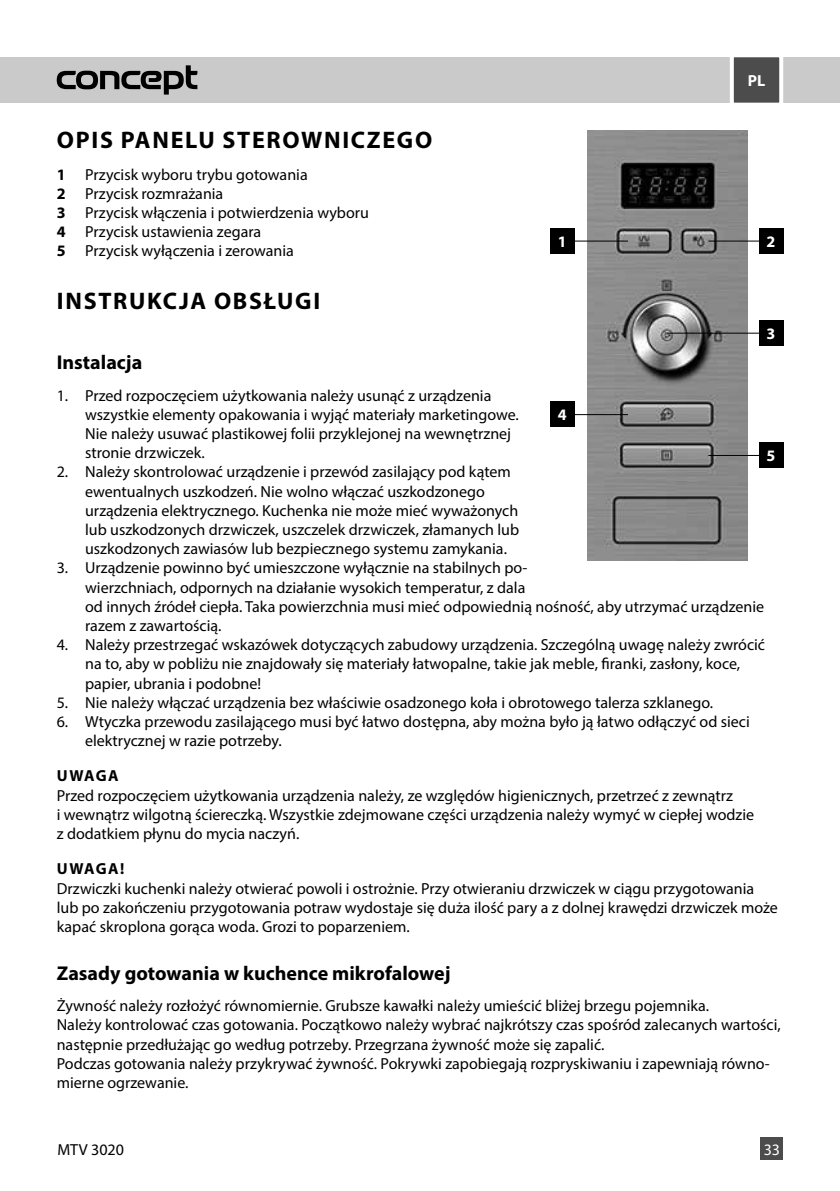
<style>
.page{position:relative;width:840px;height:1191px;background:#fff}
.page>*{position:absolute;margin:0;border:0;box-sizing:border-box;transform-origin:0 0}
.t1{font:700 24px "Myriad Pro";letter-spacing:.07em;color:#000}
.t2{font:700 20px "Myriad Pro";color:#000}
.t3{font:16px/19.2px "Myriad Pro";color:#000}
.t4{font:700 16px "Myriad Pro";letter-spacing:.08em;color:#000}
.t5{font:700 16px "Myriad Pro";color:#fff}
.t6{font:16px "Myriad Pro";color:#fff}
.s1{font-weight:700}
</style>
<div class="page">
<img style="left:586px;top:130px;width:161px;height:430px">
<div style="left:758px;top:228px;width:24px;height:25px;background:#000"></div>
<div style="left:758px;top:442px;width:24px;height:25px;background:#000"></div>
<div style="left:550px;top:228px;width:24px;height:25px;background:#000"></div>
<div style="left:550px;top:401px;width:24px;height:26px;background:#000"></div>
<div style="left:758px;top:320px;width:24px;height:25px;background:#000"></div>
<hr style="left:708px;top:240px;width:53px;height:1px;background:#000">
<hr style="left:708px;top:455px;width:53px;height:1px;background:#000">
<hr style="left:574px;top:240px;width:53px;height:1px;background:#000">
<hr style="left:574px;top:414px;width:53px;height:1px;background:#000">
<hr style="left:666px;top:333px;width:95px;height:1px;background:#000">
<div style="left:0;top:57px;width:839px;height:46px;background:#cacaca"></div>
<svg style="left:57px;top:65px;width:140px;height:30px"></svg>
<svg style="left:730px;top:57px;width:54px;height:46px;background:#696969"></svg>
<div style="left:760px;top:1137px;width:22px;height:23px;background:#4c4c4c"></div>
<h1 class="t1" style="left:57px;top:125px;width:375px">OPIS PANELU STEROWNICZEGO</h1>
<p class="t3" style="left:57px;top:164px;width:313px"><span class="s1">1</span> Przycisk wyboru trybu gotowania<br><span class="s1">2</span> Przycisk rozmrażania<br><span class="s1">3</span> Przycisk włączenia i potwierdzenia wyboru <span class="s1">4</span> Przycisk ustawienia zegara<br><span class="s1">5</span> Przycisk wyłączenia i zerowania</p>
<h1 class="t1" style="left:57px;top:285px;width:264px">INSTRUKCJA OBSŁUGI</h1>
<p class="t5" style="left:557px;top:231px;width:10px">1</p>
<p class="t5" style="left:747px;top:70px;width:19px">PL</p>
<p class="t5" style="left:766px;top:231px;width:10px">2</p>
<p class="t5" style="left:766px;top:323px;width:10px">3</p>
<p class="t2" style="left:57px;top:349px;width:87px">Instalacja</p>
<p class="t3" style="left:85px;top:385px;width:435px;text-indent:-28px">1. Przed rozpoczęciem użytkowania należy usunąć z urządzenia wszystkie elementy opakowania i wyjąć materiały marketingowe.<br>Nie należy usuwać plastikowej folii przyklejonej na wewnętrznej stronie drzwiczek.</p>
<p class="t3" style="left:85px;top:462px;width:435px;text-indent:-28px">2. Należy skontrolować urządzenie i przewód zasilający pod kątem ewentualnych uszkodzeń. Nie wolno włączać uszkodzonego urządzenia elektrycznego. Kuchenka nie może mieć wyważonych lub uszkodzonych drzwiczek, uszczelek drzwiczek, złamanych lub uszkodzonych zawiasów lub bezpiecznego systemu zamykania.</p>
<p class="t3" style="left:85px;top:558px;width:680px;text-indent:-28px">3. Urządzenie powinno być umieszczone wyłącznie na stabilnych po-<br>wierzchniach, odpornych na działanie wysokich temperatur, z dala<br>od innych źródeł ciepła. Taka powierzchnia musi mieć odpowiednią nośność, aby utrzymać urządzenie razem z zawartością.</p>
<p class="t3" style="left:85px;top:635px;width:681px;text-indent:-28px">4. Należy przestrzegać wskazówek dotyczących zabudowy urządzenia. Szczególną uwagę należy zwrócić na to, aby w pobliżu nie znajdowały się materiały łatwopalne, takie jak meble, firanki, zasłony, koce, papier, ubrania i podobne!</p>
<p class="t3" style="left:57px;top:692px;width:657px">5. Nie należy włączać urządzenia bez właściwie osadzonego koła i obrotowego talerza szklanego.</p>
<p class="t3" style="left:85px;top:712px;width:666px;text-indent:-28px">6. Wtyczka przewodu zasilającego musi być łatwo dostępna, aby można było ją łatwo odłączyć od sieci elektrycznej w razie potrzeby.</p>
<p class="t4" style="left:57px;top:765px;width:63px">UWAGA</p>
<p class="t3" style="left:57px;top:785px;width:698px">Przed rozpoczęciem użytkowania urządzenia należy, ze względów higienicznych, przetrzeć z zewnątrz<br>i wewnątrz wilgotną ściereczką. Wszystkie zdejmowane części urządzenia należy wymyć w ciepłej wodzie z dodatkiem płynu do mycia naczyń.</p>
<p class="t4" style="left:57px;top:858px;width:69px">UWAGA!</p>
<p class="t3" style="left:57px;top:878px;width:722px">Drzwiczki kuchenki należy otwierać powoli i ostrożnie. Przy otwieraniu drzwiczek w ciągu przygotowania lub po zakończeniu przygotowania potraw wydostaje się duża ilość pary a z dolnej krawędzi drzwiczek może kapać skroplona gorąca woda. Grozi to poparzeniem.</p>
<p class="t2" style="left:57px;top:960px;width:395px">Zasady gotowania w kuchence mikrofalowej</p>
<p class="t3" style="left:57px;top:996px;width:725px">Żywność należy rozłożyć równomiernie. Grubsze kawałki należy umieścić bliżej brzegu pojemnika.<br>Należy kontrolować czas gotowania. Początkowo należy wybrać najkrótszy czas spośród zalecanych wartości, następnie przedłużając go według potrzeby. Przegrzana żywność może się zapalić.<br>Podczas gotowania należy przykrywać żywność. Pokrywki zapobiegają rozpryskiwaniu i zapewniają równo&shy;mierne ogrzewanie.</p>
<p class="t5" style="left:557px;top:404px;width:10px">4</p>
<p class="t5" style="left:766px;top:445px;width:10px">5</p>
<p class="t3" style="left:57px;top:1139px;width:68px">MTV 3020</p>
<p class="t6" style="left:763px;top:1139px;width:18px">33</p>
</div>
